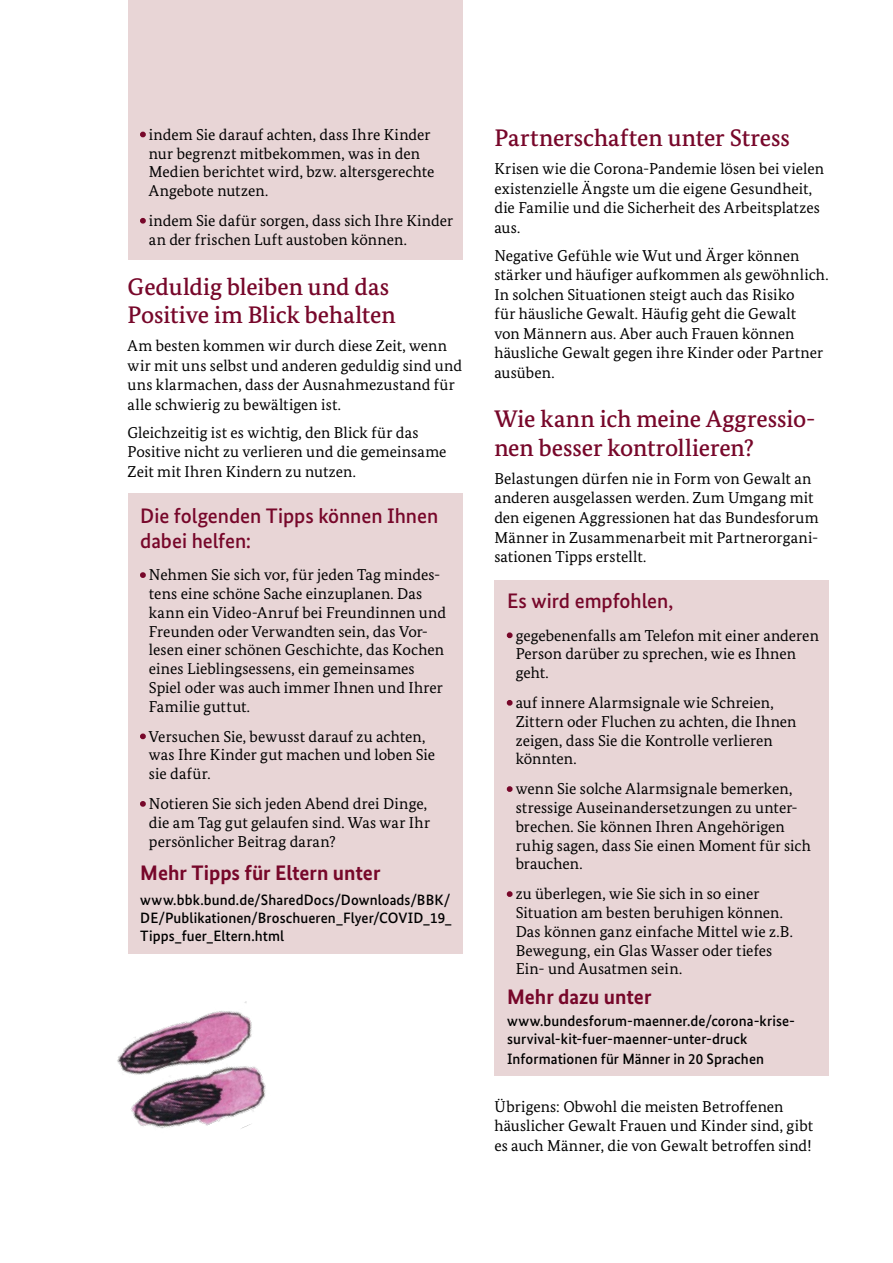
<style>
.page{position:relative;width:893px;height:1263px;background:#fff}
.page>*{position:absolute;margin:0;border:0;box-sizing:border-box;transform-origin:0 0}
.Head_3_BMG{font:500 24px/28.5px "Bundes Serif";letter-spacing:-.005em;color:#77072a}
.ZÜ_BMG{font:500 21px/25.2px "Bundes Sans";letter-spacing:-.005em;color:#77072a}
.ZÜ_BMG-2{font:700 21px "Bundes Sans";color:#77072a}
.Fließ_aufzählung_BMG{font:15.75px/18.8px "Bundes Serif";color:#000}
.Fließ_BMG{font:15.75px/19.5px "Bundes Serif";letter-spacing:.005em;color:#000}
.Kasten{font:500 15px/18px "Bundes Sans";letter-spacing:.005em;color:#000;text-align:justify}
.s1{font-weight:700;color:#77072a}
</style>
<div class="page">
<div style="left:128px;top:0;width:334px;height:259px;background:#e8d5d6"></div>
<div style="left:128px;top:493px;width:334px;height:461px;background:#e8d5d6"></div>
<div style="left:494px;top:580px;width:335px;height:495px;background:#e8d5d6"></div>
<svg style="left:140px;top:132px;width:6px;height:5px"></svg>
<svg style="left:140px;top:218px;width:6px;height:6px"></svg>
<svg style="left:140px;top:572px;width:6px;height:6px"></svg>
<svg style="left:140px;top:733px;width:6px;height:6px"></svg>
<svg style="left:140px;top:801px;width:6px;height:6px"></svg>
<svg style="left:507px;top:632px;width:6px;height:6px"></svg>
<svg style="left:507px;top:700px;width:6px;height:6px"></svg>
<svg style="left:507px;top:786px;width:6px;height:6px"></svg>
<svg style="left:507px;top:891px;width:6px;height:6px"></svg>
<img style="left:117px;top:1001px;width:149px;height:128px">
<p class="Fließ_aufzählung_BMG" style="left:149px;top:125px;width:287px;text-indent:-9px"><span class="s1">•</span> indem Sie darauf achten, dass Ihre Kinder nur begrenzt mitbekommen, was in den Medien berichtet wird, bzw. altersgerechte Angebote nutzen.</p>
<p class="Fließ_aufzählung_BMG" style="left:149px;top:211px;width:306px;text-indent:-9px"><span class="s1">•</span> indem Sie dafür sorgen, dass sich Ihre Kinder an der frischen Luft austoben können.</p>
<h3 class="Head_3_BMG" style="left:128px;top:272px;width:270px">Geduldig bleiben und das<br>Positive im Blick behalten</h3>
<p class="Fließ_BMG" style="left:128px;top:336px;width:336px">Am besten kommen wir durch diese Zeit, wenn wir mit uns selbst und anderen geduldig sind und uns klarmachen, dass der Ausnahmezustand für alle schwierig zu bewältigen ist.</p>
<p class="Fließ_BMG" style="left:128px;top:422px;width:320px">Gleichzeitig ist es wichtig, den Blick für das<br>Positive nicht zu verlieren und die gemeinsame<br>Zeit mit Ihren Kindern zu nutzen.</p>
<h4 class="ZÜ_BMG" style="left:140px;top:503px;width:299px">Die folgenden Tipps können Ihnen dabei helfen:</h4>
<p class="Fließ_aufzählung_BMG" style="left:149px;top:565px;width:299px;text-indent:-9px"><span class="s1">•</span> Nehmen Sie sich vor, für jeden Tag mindes&shy;tens eine schöne Sache einzuplanen. Das kann ein Video-Anruf bei Freundinnen und Freunden oder Verwandten sein, das Vor&shy;lesen einer schönen Geschichte, das Kochen eines Lieblingsessens, ein gemeinsames Spiel oder was auch immer Ihnen und Ihrer Familie guttut.</p>
<p class="Fließ_aufzählung_BMG" style="left:149px;top:727px;width:288px;text-indent:-9px"><span class="s1">•</span> Versuchen Sie, bewusst darauf zu achten, was Ihre Kinder gut machen und loben Sie sie dafür.</p>
<p class="Fließ_aufzählung_BMG" style="left:149px;top:794px;width:283px;text-indent:-9px"><span class="s1">•</span> Notieren Sie sich jeden Abend drei Dinge, die am Tag gut gelaufen sind. Was war Ihr persönlicher Beitrag daran?</p>
<h4 class="ZÜ_BMG-2" style="left:140px;top:860px;width:242px">Mehr Tipps für Eltern unter</h4>
<p class="Kasten" style="left:140px;top:890px;width:313px">www.bbk.bund.de/SharedDocs/Downloads/BBK/ DE/Publikationen/Broschueren_Flyer/COVID_19_ Tipps_fuer_Eltern.html</p>
<h3 class="Head_3_BMG" style="left:494px;top:123px;width:297px">Partnerschaften unter Stress</h3>
<p class="Fließ_BMG" style="left:494px;top:159px;width:331px">Krisen wie die Corona-Pandemie lösen bei vielen existenzielle Ängste um die eigene Gesundheit, die Familie und die Sicherheit des Arbeitsplatzes aus.</p>
<p class="Fließ_BMG" style="left:494px;top:245px;width:336px">Negative Gefühle wie Wut und Ärger können stärker und häufiger aufkommen als gewöhnlich.<br>In solchen Situationen steigt auch das Risiko<br>für häusliche Gewalt. Häufig geht die Gewalt<br>von Männern aus. Aber auch Frauen können häusliche Gewalt gegen ihre Kinder oder Partner ausüben.</p>
<h3 class="Head_3_BMG" style="left:494px;top:405px;width:323px">Wie kann ich meine Aggressio&shy;nen besser kontrollieren?</h3>
<p class="Fließ_BMG" style="left:494px;top:469px;width:326px">Belastungen dürfen nie in Form von Gewalt an anderen ausgelassen werden. Zum Umgang mit den eigenen Aggressionen hat das Bundesforum Männer in Zusammenarbeit mit Partnerorgani&shy;sationen Tipps erstellt.</p>
<h4 class="ZÜ_BMG" style="left:507px;top:588px;width:168px">Es wird empfohlen,</h4>
<p class="Fließ_aufzählung_BMG" style="left:516px;top:626px;width:305px;text-indent:-9px"><span class="s1">•</span> gegebenenfalls am Telefon mit einer anderen<br>Person darüber zu sprechen, wie es Ihnen geht.</p>
<p class="Fließ_aufzählung_BMG" style="left:516px;top:693px;width:282px;text-indent:-9px"><span class="s1">•</span> auf innere Alarmsignale wie Schreien, Zittern oder Fluchen zu achten, die Ihnen zeigen, dass Sie die Kontrolle verlieren könnten.</p>
<p class="Fließ_aufzählung_BMG" style="left:516px;top:779px;width:297px;text-indent:-9px"><span class="s1">•</span> wenn Sie solche Alarmsignale bemerken, stressige Auseinandersetzungen zu unter&shy;brechen. Sie können Ihren Angehörigen ruhig sagen, dass Sie einen Moment für sich brauchen.</p>
<p class="Fließ_aufzählung_BMG" style="left:516px;top:884px;width:279px;text-indent:-9px"><span class="s1">•</span> zu überlegen, wie Sie sich in so einer Situation am besten beruhigen können.<br>Das können ganz einfache Mittel wie z.B.<br>Bewegung, ein Glas Wasser oder tiefes Ein- und Ausatmen sein.</p>
<h4 class="ZÜ_BMG-2" style="left:507px;top:984px;width:146px">Mehr dazu unter</h4>
<p class="Kasten" style="left:507px;top:1012px;width:289px">www.bundesforum-maenner.de/corona-krise&shy;survival-kit-fuer-maenner-unter-druck</p>
<p class="Kasten" style="left:507px;top:1050px;width:259px">Informationen für Männer in 20 Sprachen</p>
<p class="Fließ_BMG" style="left:494px;top:1096px;width:320px">Übrigens: Obwohl die meisten Betroffenen häuslicher Gewalt Frauen und Kinder sind, gibt es auch Männer, die von Gewalt betroffen sind!</p>
</div>
